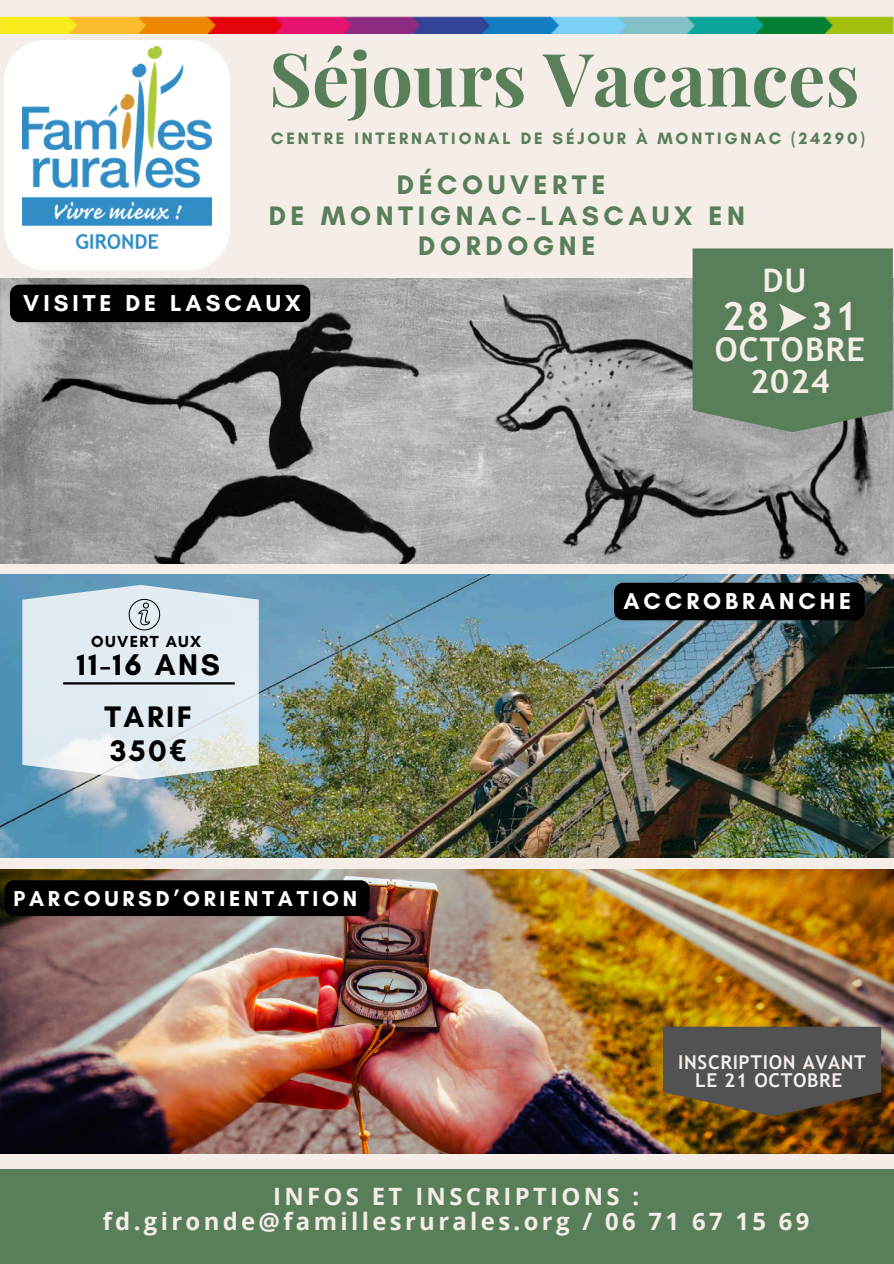
<style>
.page{position:relative;width:894px;height:1264px;background:#fff}
.page>*{position:absolute;margin:0;border:0;box-sizing:border-box;transform-origin:0 0}
.t1{font:700 73.8px "Playfair Display";color:#597e5a}
.t2{font:700 39.15px "Trebuchet MS";color:#f4ede8}
.t3{font:700 32.55px "Trebuchet MS";letter-spacing:.035em;color:#f4ede8}
.t4{font:700 30.45px "Glacial Indifference";letter-spacing:.085em;color:#000}
.t5{font:700 30.3px/33.8px "Glacial Indifference";letter-spacing:.085em;color:#000}
.t6{font:700 27.3px/30.5px "Glacial Indifference";letter-spacing:.17em;color:#597e5a;text-align:center}
.t7{font:700 23.85px/25.8px "Open Sans";letter-spacing:.14em;color:#f4ede8;text-align:center}
.t8{font:700 23.4px "Glacial Indifference";letter-spacing:.17em;color:#fff}
.t9{font:700 21.9px "Glacial Indifference";letter-spacing:.17em;color:#fff}
.t10{font:700 19.05px/18px "Trebuchet MS";letter-spacing:.035em;color:#f4ede8;text-align:center}
.t11{font:700 16.8px "Glacial Indifference";letter-spacing:.17em;color:#597e5a}
.t12{font:700 16.35px "Glacial Indifference";letter-spacing:.085em;color:#000}
.s1{font-family:"Noto Sans"}
</style>
<div class="page">
<div style="left:0;top:0;width:893px;height:1263px;background:#f4ede8"></div>
<img style="left:0;top:278px;width:893px;height:285px">
<img style="left:0;top:574px;width:893px;height:283px">
<img style="left:0;top:869px;width:893px;height:284px">
<div style="left:0;top:1169px;width:893px;height:94px;background:#597e5a"></div>
<svg style="left:22px;top:585px;width:237px;height:194px;fill:#e1ecf2"></svg>
<svg style="left:4px;top:40px;width:226px;height:230px;background:#fdfcfc"></svg>
<hr style="left:63px;top:682px;width:172px;height:2px;background:#000">
<svg style="left:692px;top:248px;width:200px;height:184px;background:#5e815f"></svg>
<img style="left:0;top:17px;width:893px;height:17px">
<svg style="left:129px;top:599px;width:31px;height:31px"></svg>
<img style="left:22px;top:46px;width:189px;height:203px">
<div style="left:614px;top:582px;width:250px;height:38px;background:#000"></div>
<div style="left:5px;top:880px;width:364px;height:36px;background:#000;border-radius:9px"></div>
<div style="left:10px;top:284px;width:300px;height:38px;background:#000;border-radius:9px"></div>
<svg style="left:662px;top:1026px;width:218px;height:90px;background:#565046"></svg>
<p class="t1" style="left:269px;top:27px;width:592px">Séjours Vacances</p>
<h4 class="t11" style="left:271px;top:128px;width:595px">CENTRE INTERNATIONAL DE SÉJOUR À MONTIGNAC (24290)</h4>
<h4 class="t6" style="left:268px;top:169px;width:477px">DÉCOUVERTE<br>DE MONTIGNAC-LASCAUX EN<br>DORDOGNE</h4>
<h2 class="t8" style="left:23px;top:288px;width:279px">VISITE DE LASCAUX</h2>
<p class="t12" style="left:91px;top:631px;width:111px">OUVERT AUX</p>
<h1 class="t4" style="left:77px;top:646px;width:145px">11-16 ANS</h1>
<p class="t5" style="left:104px;top:699px;width:89px">TARIF<br>350<span class="s1">€</span></p>
<p class="t9" style="left:14px;top:885px;width:345px">PARCOURSD’ORIENTATION</p>
<p class="t3" style="left:762px;top:261px;width:46px">DU</p>
<p class="t2" style="left:721px;top:293px;width:137px">28 31</p>
<h3 class="t3" style="left:714px;top:331px;width:152px">OCTOBRE</h3>
<p class="t3" style="left:749px;top:362px;width:81px">2024</p>
<p class="t8" style="left:623px;top:586px;width:229px">ACCROBRANCHE</p>
<p class="t10" style="left:678px;top:1053px;width:189px">INSCRIPTION AVANT<br>LE 21 OCTOBRE</p>
<p class="t7" style="left:103px;top:1182px;width:708px">INFOS ET INSCRIPTIONS : fd.gironde@famillesrurales.org / 06 71 67 15 69</p>
</div>
